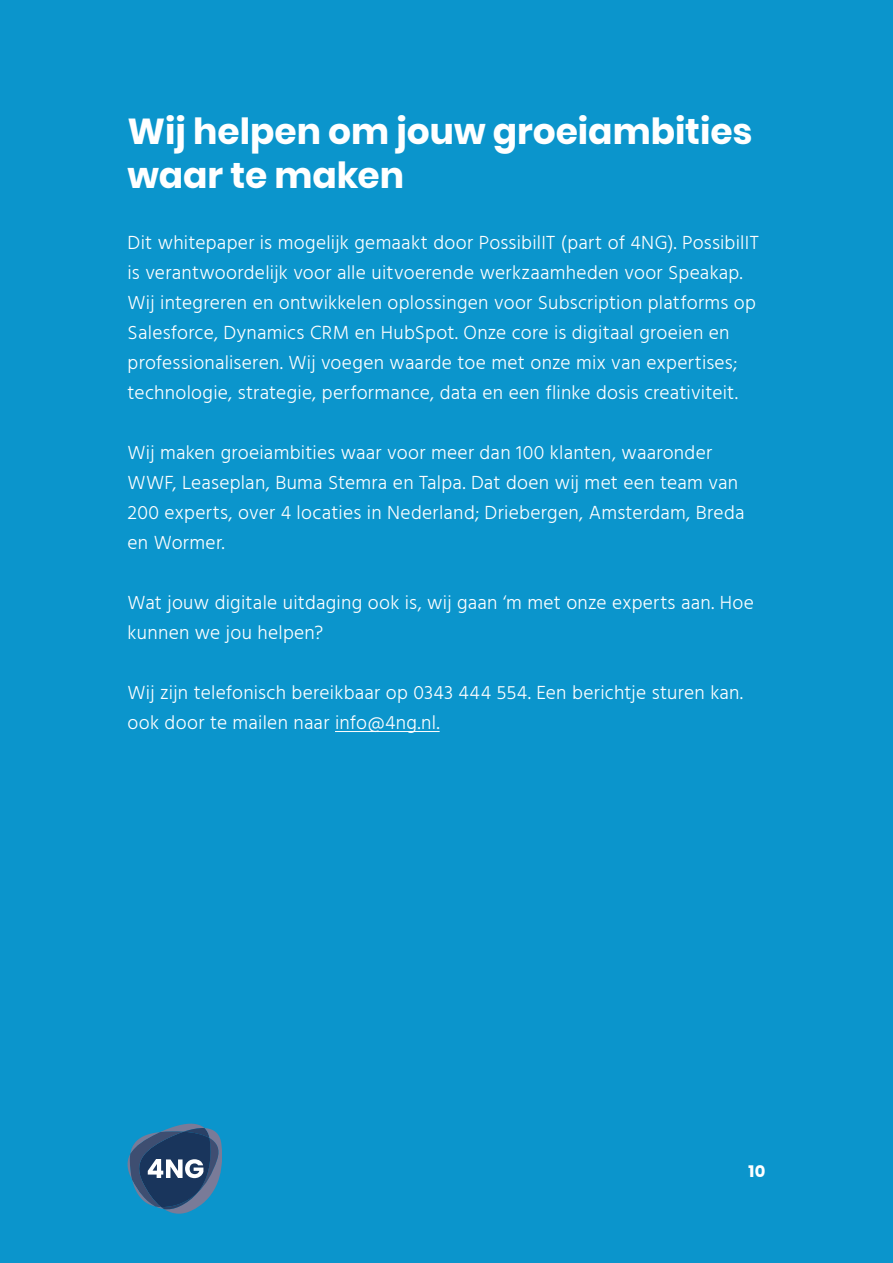
<style>
.page{position:relative;width:893px;height:1263px;background:#0b95cc}
.page>*{position:absolute;margin:0;border:0;box-sizing:border-box;transform-origin:0 0}
.t1{font:700 36px/43.5px "Poppins";color:#fff}
.t2{font:300 19.5px/30px "Hind";letter-spacing:.015em;color:#fff}
.t3{font:700 16.5px "Poppins";color:#fff}
</style>
<div class="page">
<svg style="left:128px;top:1124px;width:94px;height:90px"></svg>
<hr style="left:335px;top:731px;width:105px;height:1px;background:#fff">
<h1 class="t1" style="left:128px;top:110px;width:626px">Wij helpen om jouw groeiambities waar te maken</h1>
<p class="t2" style="left:128px;top:229px;width:633px">Dit whitepaper is mogelijk gemaakt door PossibilIT (part of 4NG). PossibilIT is verantwoordelijk voor alle uitvoerende werkzaamheden voor Speakap.<br>Wij integreren en ontwikkelen oplossingen voor Subscription platforms op Salesforce, Dynamics CRM en HubSpot. Onze core is digitaal groeien en professionaliseren. Wij voegen waarde toe met onze mix van expertises; technologie, strategie, performance, data en een flinke dosis creativiteit.</p>
<p class="t2" style="left:128px;top:439px;width:618px">Wij maken groeiambities waar voor meer dan 100 klanten, waaronder WWF, Leaseplan, Buma Stemra en Talpa. Dat doen wij met een team van 200 experts, over 4 locaties in Nederland; Driebergen, Amsterdam, Breda en Wormer.</p>
<p class="t2" style="left:128px;top:589px;width:628px">Wat jouw digitale uitdaging ook is, wij gaan ‘m met onze experts aan. Hoe kunnen we jou helpen?</p>
<p class="t2" style="left:128px;top:678px;width:617px">Wij zijn telefonisch bereikbaar op 0343 444 554. Een berichtje sturen kan. ook door te mailen naar info@4ng.nl.</p>
<p class="t3" style="left:749px;top:1162px;width:18px">10</p>
</div>
